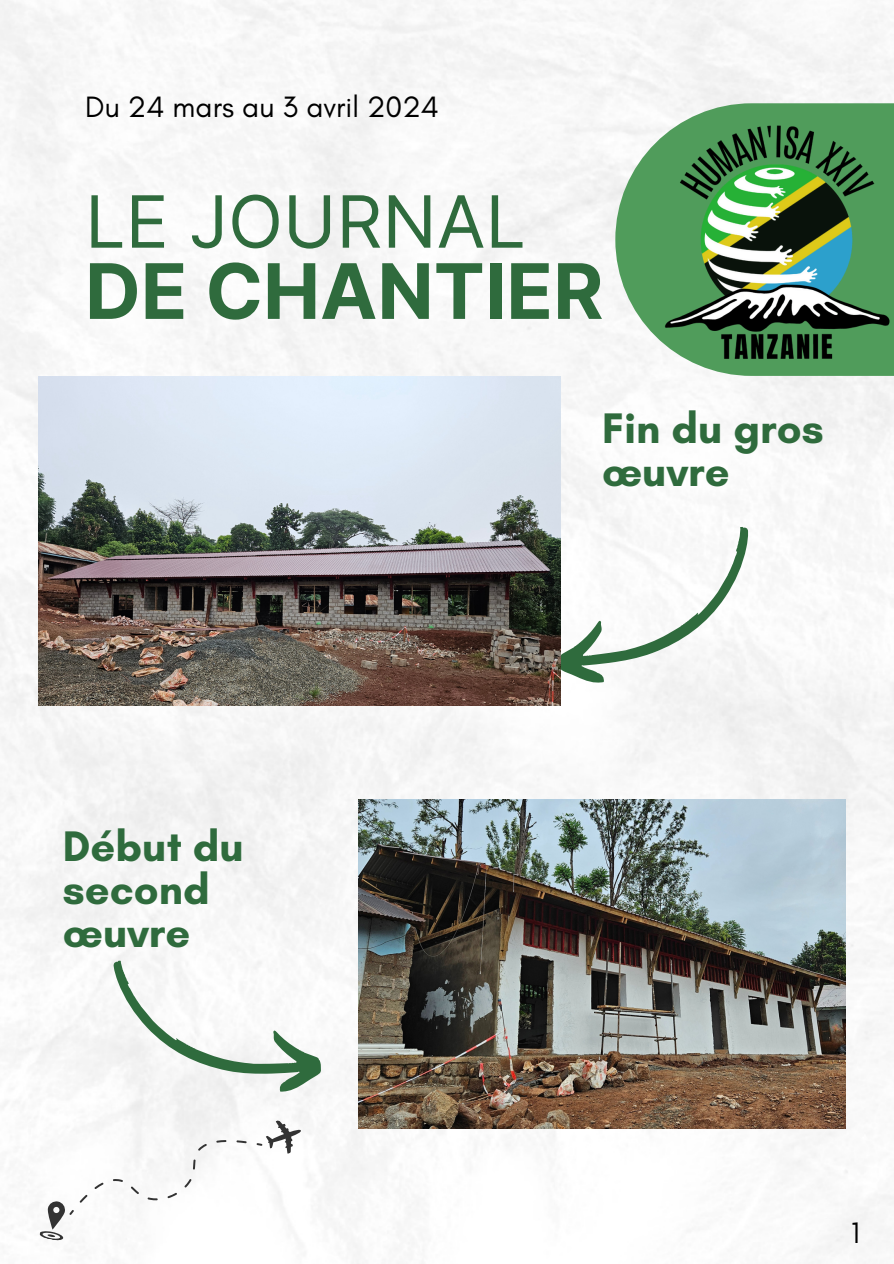
<style>
.page{position:relative;width:894px;height:1264px;background:#fff}
.page>*{position:absolute;margin:0;border:0;box-sizing:border-box;transform-origin:0 0}
.t1{font:700 76.5px "Inter";color:#2f6b3d}
.t2{font:72px "Inter";color:#2f6b3d}
.t3{font:700 43.5px/42.9px "Glacial Indifference";color:#2f6b3d}
.t4{font:30px "Glacial Indifference";color:#000}
</style>
<div class="page">
<img style="left:0;top:0;width:893px;height:1263px">
<svg style="left:615px;top:103px;width:278px;height:273px;fill:#509c5b"></svg>
<img style="left:646px;top:114px;width:247px;height:251px">
<svg style="left:560px;top:524px;width:220px;height:181px"></svg>
<img style="left:359px;top:799px;width:485px;height:329px">
<svg style="left:39px;top:958px;width:292px;height:283px"></svg>
<img style="left:39px;top:376px;width:521px;height:329px">
<h1 class="t4" style="left:85px;top:89px;width:355px">Du 24 mars au 3 avril 2024</h1>
<h3 class="t2" style="left:85px;top:178px;width:442px">LE JOURNAL</h3>
<p class="t1" style="left:85px;top:245px;width:519px">DE CHANTIER</p>
<h2 class="t3" style="left:602px;top:406px;width:223px">Fin du gros œuvre</h2>
<h3 class="t3" style="left:63px;top:824px;width:182px">Début du second œuvre</h3>
<p class="t4" style="left:851px;top:1214px;width:10px">1</p>
</div>
